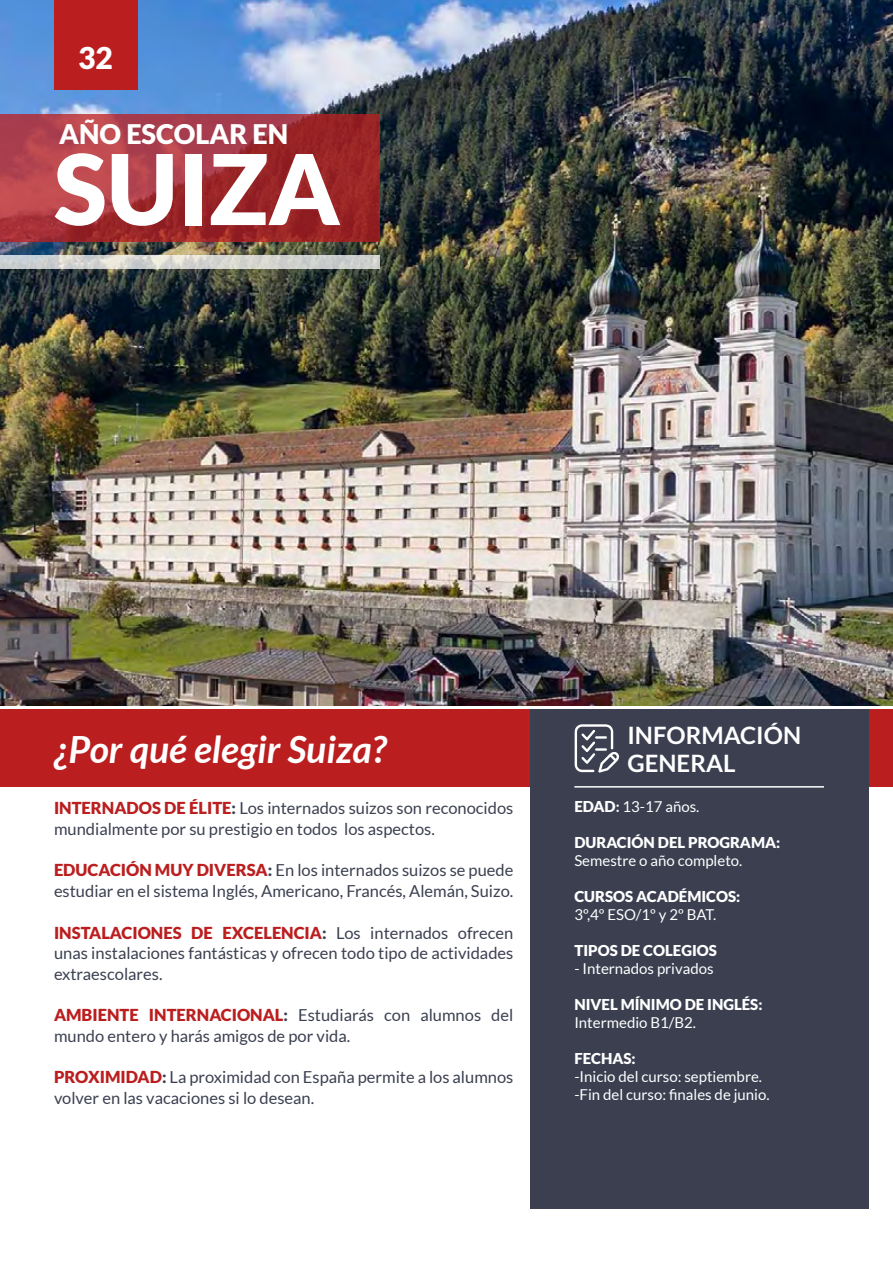
<style>
.page{position:relative;width:893px;height:1263px;background:#fff}
.page>*{position:absolute;margin:0;border:0;box-sizing:border-box;transform-origin:0 0}
.t1{font:900 97.5px "Lato";color:#fff}
.t2{font:italic 700 37.5px "Lato";color:#fff}
.t3{font:900 30px "Lato";color:#fff}
.t4{font:900 27px "Lato";color:#fff}
.t5{font:700 24px/28.8px "Lato";color:#fff}
.t6{font:16.5px/20.7px "Lato";color:#3b3f50}
.t7{font:15px/18px "Lato";color:#fff}
.t8{font:900 15px "Lato";color:#fff}
.s1{font-weight:900;color:#bb1e1f}
.s2{font-weight:900}
.s3{font-weight:700}
</style>
<div class="page">
<img style="left:0;top:0;width:893px;height:705px">
<div style="left:54px;top:0;width:83px;height:90px;background:#bb1e1f"></div>
<svg style="left:0;top:115px;width:380px;height:127px;background:#a53238"></svg>
<div style="left:0;top:709px;width:893px;height:78px;background:#bb1e1f"></div>
<div style="left:530px;top:709px;width:338px;height:500px;background:#3b3f50"></div>
<svg style="left:0;top:256px;width:380px;height:13px;background:#d2d3cf"></svg>
<hr style="left:574px;top:786px;width:250px;height:2px;background:#fff">
<svg style="left:575px;top:724px;width:44px;height:49px"></svg>
<h3 class="t3" style="left:78px;top:41px;width:36px">32</h3>
<h3 class="t4" style="left:59px;top:118px;width:231px">AÑO ESCOLAR EN</h3>
<h1 class="t1" style="left:54px;top:132px;width:288px">SUIZA</h1>
<h2 class="t2" style="left:54px;top:728px;width:334px">¿Por qué elegir Suiza?</h2>
<p class="t6" style="left:54px;top:798px;width:461px"><span class="s1">INTERNADOS DE ÉLITE</span><span class="s2">:</span> Los internados suizos son reconocidos mundialmente por su prestigio en todos los aspectos.</p>
<p class="t6" style="left:54px;top:860px;width:461px"><span class="s1">EDUCACIÓN MUY DIVERSA</span><span class="s2">:</span> En los internados suizos se puede estudiar en el sistema Inglés, Americano, Francés, Alemán, Suizo.</p>
<p class="t6" style="left:54px;top:922px;width:461px;text-align:justify"><span class="s1">INSTALACIONES DE EXCELENCIA</span><span class="s2">:</span> Los internados ofrecen unas instalaciones fantásticas y ofrecen todo tipo de actividades extraescolares.</p>
<p class="t6" style="left:54px;top:1005px;width:461px"><span class="s1">AMBIENTE INTERNACIONAL</span><span class="s2">:</span> Estudiarás con alumnos del mundo entero y harás amigos de por vida.</p>
<p class="t6" style="left:54px;top:1067px;width:461px"><span class="s1">PROXIMIDAD</span><span class="s2">:</span> La proximidad con España permite a los alumnos volver en las vacaciones si lo desean.</p>
<h3 class="t5" style="left:627px;top:720px;width:175px">INFORMACIÓN<br>GENERAL</h3>
<p class="t7" style="left:574px;top:797px;width:127px"><span class="s2">EDAD</span><span class="s3">:</span> 13-17 años.</p>
<p class="t8" style="left:574px;top:833px;width:207px">DURACIÓN DEL PROGRAMA:</p>
<p class="t7" style="left:574px;top:851px;width:170px">Semestre o año completo.</p>
<p class="t8" style="left:574px;top:887px;width:168px">CURSOS ACADÉMICOS:</p>
<p class="t7" style="left:574px;top:905px;width:143px">3º,4º ESO/1º y 2º BAT.</p>
<p class="t8" style="left:574px;top:941px;width:144px">TIPOS DE COLEGIOS</p>
<p class="t7" style="left:574px;top:959px;width:141px">- Internados privados</p>
<p class="t8" style="left:574px;top:995px;width:190px">NIVEL MÍNIMO DE INGLÉS:</p>
<p class="t7" style="left:574px;top:1013px;width:123px">Intermedio B1/B2.</p>
<p class="t8" style="left:574px;top:1049px;width:63px">FECHAS:</p>
<p class="t7" style="left:574px;top:1067px;width:197px">-Inicio del curso: septiembre. -Fin del curso: finales de junio.</p>
</div>
